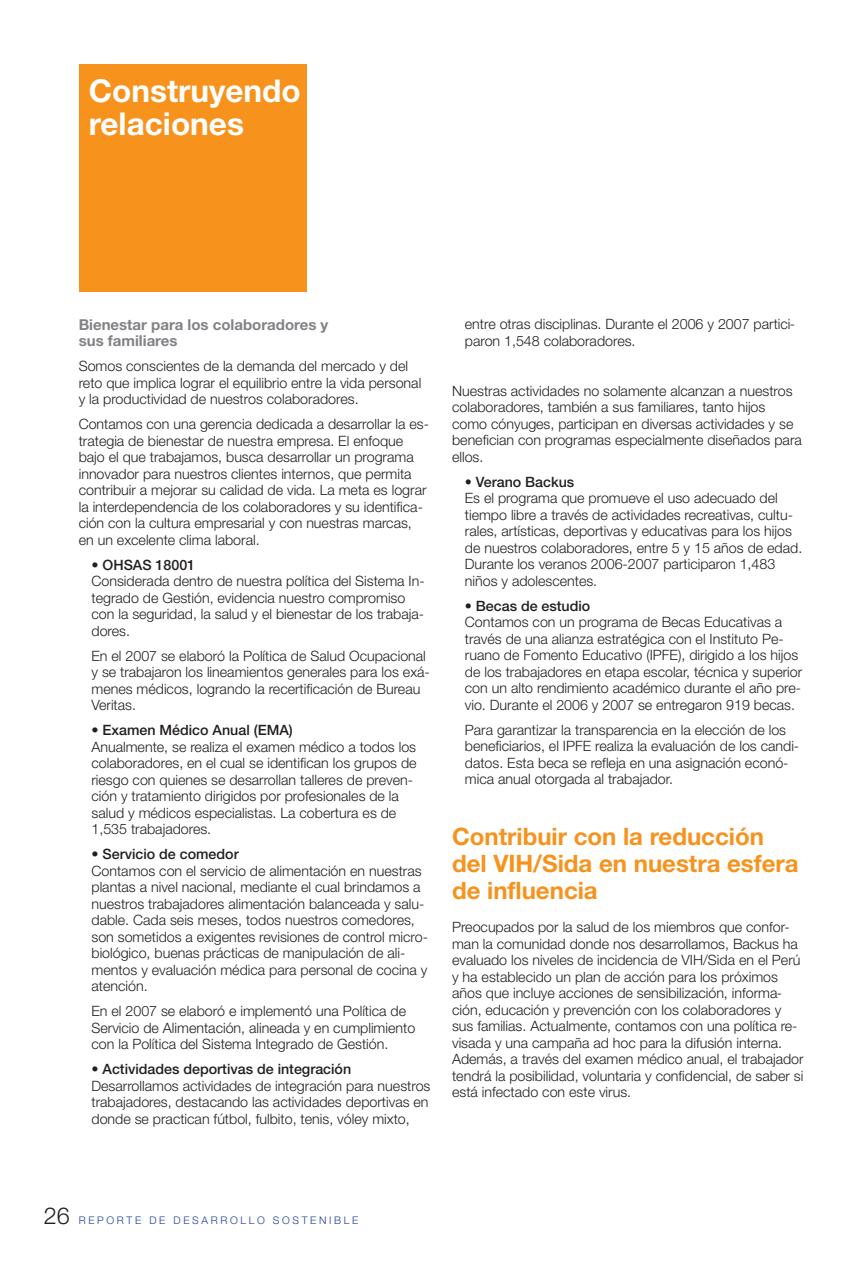
<style>
.page{position:relative;width:851px;height:1263px;background:#fff}
.page>*{position:absolute;margin:0;border:0;box-sizing:border-box;transform-origin:0 0}
.t1{font:700 31.5px/33px "Helvetica Neue";color:#fff}
.t2{font:700 24px/27px "Helvetica Neue";color:#f7931d}
.t3{font:700 15px/16.5px "Helvetica Neue";color:#808285}
.t4{font:300 14.25px/16.5px "Helvetica Neue";color:#231f20}
.t5{font:500 14.25px "Helvetica Neue";color:#231f20}
.t6{font:300 10.5px "Helvetica Neue";letter-spacing:.25em;color:#223f99}
.s1{font-size:23.4px;color:#231f20}
</style>
<div class="page">
<div style="left:79px;top:64px;width:227px;height:227px;background:#f7931d"></div>
<h1 class="t1" style="left:89px;top:77px;width:213px">Construyendo relaciones</h1>
<p class="t3" style="left:79px;top:317px;width:251px">Bienestar para los colaboradores y sus familiares</p>
<p class="t4" style="left:79px;top:359px;width:344px">Somos conscientes de la demanda del mercado y del reto que implica lograr el equilibrio entre la vida personal y la productividad de nuestros colaboradores.</p>
<p class="t4" style="left:79px;top:417px;width:352px">Contamos con una gerencia dedicada a desarrollar la es&shy;trategia de bienestar de nuestra empresa. El enfoque bajo el que trabajamos, busca desarrollar un programa innovador para nuestros clientes internos, que permita contribuir a mejorar su calidad de vida. La meta es lograr la interdependencia de los colaboradores y su identifica&shy;ción con la cultura empresarial y con nuestras marcas, en un excelente clima laboral.</p>
<p class="t5" style="left:91px;top:559px;width:105px">• OHSAS 18001</p>
<p class="t4" style="left:91px;top:574px;width:334px">Considerada dentro de nuestra política del Sistema In&shy;tegrado de Gestión, evidencia nuestro compromiso con la seguridad, la salud y el bienestar de los trabaja&shy;dores.</p>
<p class="t4" style="left:91px;top:649px;width:340px">En el 2007 se elaboró la Política de Salud Ocupacional y se trabajaron los lineamientos generales para los exá&shy;menes médicos, logrando la recertificación de Bureau Veritas.</p>
<p class="t5" style="left:91px;top:725px;width:203px">• Examen Médico Anual (EMA)</p>
<p class="t4" style="left:91px;top:740px;width:326px">Anualmente, se realiza el examen médico a todos los colaboradores, en el cual se identifican los grupos de riesgo con quienes se desarrollan talleres de preven&shy;ción y tratamiento dirigidos por profesionales de la salud y médicos especialistas. La cobertura es de 1,535 trabajadores.</p>
<p class="t5" style="left:91px;top:849px;width:149px">• Servicio de comedor</p>
<p class="t4" style="left:91px;top:864px;width:338px">Contamos con el servicio de alimentación en nuestras plantas a nivel nacional, mediante el cual brindamos a nuestros trabajadores alimentación balanceada y salu&shy;dable. Cada seis meses, todos nuestros comedores, son sometidos a exigentes revisiones de control micro&shy;biológico, buenas prácticas de manipulación de ali&shy;mentos y evaluación médica para personal de cocina y atención.</p>
<p class="t4" style="left:91px;top:1004px;width:325px">En el 2007 se elaboró e implementó una Política de<br>Servicio de Alimentación, alineada y en cumplimiento con la Política del Sistema Integrado de Gestión.</p>
<p class="t5" style="left:91px;top:1064px;width:261px">• Actividades deportivas de integración</p>
<p class="t4" style="left:91px;top:1079px;width:340px">Desarrollamos actividades de integración para nuestros trabajadores, destacando las actividades deportivas en donde se practican fútbol, fulbito, tenis, vóley mixto,</p>
<p class="t4" style="left:465px;top:317px;width:331px">entre otras disciplinas. Durante el 2006 y 2007 partici&shy;paron 1,548 colaboradores.</p>
<p class="t4" style="left:452px;top:384px;width:351px">Nuestras actividades no solamente alcanzan a nuestros colaboradores, también a sus familiares, tanto hijos como cónyuges, participan en diversas actividades y se benefician con programas especialmente diseñados para ellos.</p>
<p class="t5" style="left:465px;top:477px;width:111px">• Verano Backus</p>
<p class="t4" style="left:465px;top:491px;width:339px">Es el programa que promueve el uso adecuado del tiempo libre a través de actividades recreativas, cultu&shy;rales, artísticas, deportivas y educativas para los hijos de nuestros colaboradores, entre 5 y 15 años de edad.<br>Durante los veranos 2006-2007 participaron 1,483 niños y adolescentes.</p>
<p class="t5" style="left:465px;top:601px;width:127px">• Becas de estudio</p>
<p class="t4" style="left:465px;top:615px;width:339px">Contamos con un programa de Becas Educativas a través de una alianza estratégica con el Instituto Pe&shy;ruano de Fomento Educativo (IPFE), dirigido a los hijos de los trabajadores en etapa escolar, técnica y superior con un alto rendimiento académico durante el año pre&shy;vio. Durante el 2006 y 2007 se entregaron 919 becas.</p>
<p class="t4" style="left:465px;top:723px;width:336px">Para garantizar la transparencia en la elección de los beneficiarios, el IPFE realiza la evaluación de los candi&shy;datos. Esta beca se refleja en una asignación econó&shy;mica anual otorgada al trabajador.</p>
<h2 class="t2" style="left:452px;top:825px;width:348px">Contribuir con la reducción del VIH/Sida en nuestra esfera de influencia</h2>
<p class="t4" style="left:452px;top:920px;width:353px">Preocupados por la salud de los miembros que confor&shy;man la comunidad donde nos desarrollamos, Backus ha evaluado los niveles de incidencia de VIH/Sida en el Perú y ha establecido un plan de acción para los próximos años que incluye acciones de sensibilización, informa&shy;ción, educación y prevención con los colaboradores y sus familias. Actualmente, contamos con una política re&shy;visada y una campaña ad hoc para la difusión interna.<br>Además, a través del examen médico anual, el trabajador tendrá la posibilidad, voluntaria y confidencial, de saber si está infectado con este virus.</p>
<p class="t6" style="left:44px;top:1216px;width:316px"><span class="s1">26</span> REPORTE DE DESARROLLO SOSTENIBLE</p>
</div>
